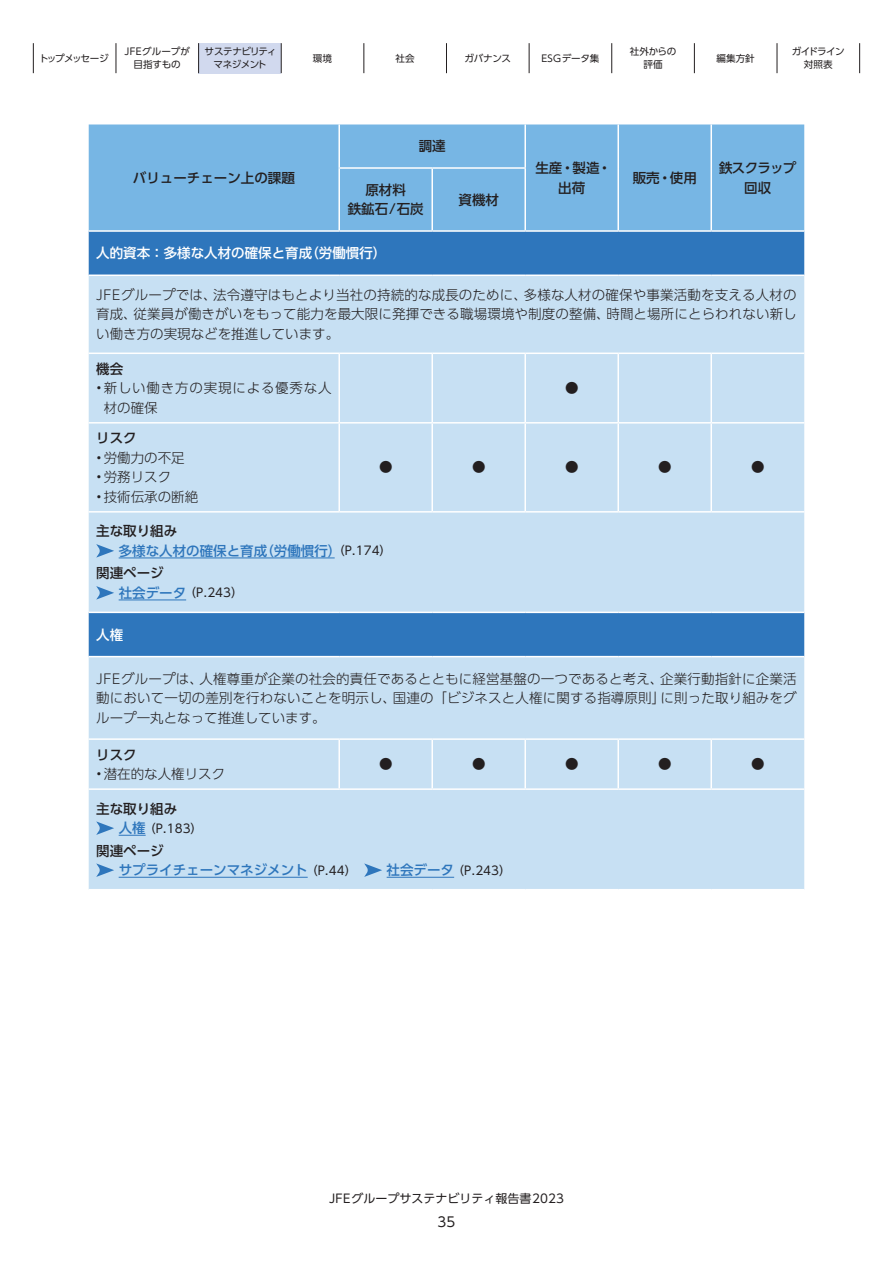
<style>
.page{position:relative;width:893px;height:1263px;background:#fff}
.page>*{position:absolute;margin:0;border:0;box-sizing:border-box;transform-origin:0 0}
.t1{font:300 13.5px/19.5px "UD Shin Go Pro";letter-spacing:.01em;color:#231f20;text-align:justify}
.t2{font:500 13.5px/19.5px "UD Shin Go Pro";color:#231f20;text-align:center}
.t3{font:500 13.5px/19.5px "UD Shin Go Pro";color:#2e76bc}
.t4{font:500 13.5px "UD Shin Go Pro";color:#fff}
.t5{font:300 13.5px/19.5px "UD Shin Go Pro";letter-spacing:.06em;color:#231f20}
.t6{font:13.5px "UD Shin Go Pro";color:#231f20}
.t7{font:12px "UD Shin Go Pro";color:#231f20}
.t8{font:9.6px/12.8px "UD Shin Go Pro";letter-spacing:-.06em;color:#231f20;text-align:center}
.t9{font:9.6px/12.8px "UD Shin Go Pro";letter-spacing:-.025em;color:#231f20;text-align:center}
.t10{font:9.6px/12.8px "UD Shin Go Pro";color:#231f20;text-align:center}
.t11{font:9.6px "UD Shin Go Pro";letter-spacing:-.115em;color:#231f20}
.t12{font:9.6px "UD Shin Go Pro";letter-spacing:.015em;color:#231f20}
.s1{color:#231f20}
.s2{font-weight:400;font-size:12px;color:#231f20}
.s3{font-weight:500;font-size:13.5px;color:#2e76bc}
</style>
<div class="page">
<div style="left:199px;top:43px;width:82px;height:30px;background:#d1d9ee"></div>
<hr style="left:33px;top:43px;width:1px;height:30px;background:#231f20">
<hr style="left:116px;top:43px;width:1px;height:30px;background:#231f20">
<hr style="left:198px;top:43px;width:1px;height:30px;background:#231f20">
<hr style="left:281px;top:43px;width:1px;height:30px;background:#231f20">
<hr style="left:364px;top:43px;width:1px;height:30px;background:#231f20">
<hr style="left:446px;top:43px;width:1px;height:30px;background:#231f20">
<hr style="left:529px;top:43px;width:1px;height:30px;background:#231f20">
<hr style="left:611px;top:43px;width:1px;height:30px;background:#231f20">
<hr style="left:694px;top:43px;width:1px;height:30px;background:#231f20">
<hr style="left:777px;top:43px;width:1px;height:30px;background:#231f20">
<hr style="left:859px;top:43px;width:1px;height:30px;background:#231f20">
<div style="left:89px;top:124px;width:715px;height:106px;background:#77b6e4"></div>
<div style="left:89px;top:232px;width:715px;height:42px;background:#2e76bc"></div>
<svg style="left:89px;top:276px;width:715px;height:613px;background:#bcd8ef"></svg>
<hr style="left:338px;top:124px;width:2px;height:43px;background:#fff">
<hr style="left:338px;top:169px;width:2px;height:61px;background:#fff">
<hr style="left:524px;top:124px;width:2px;height:43px;background:#fff">
<hr style="left:431px;top:169px;width:2px;height:61px;background:#fff">
<hr style="left:524px;top:169px;width:2px;height:61px;background:#fff">
<hr style="left:339px;top:353px;width:93px;height:1px;background:#fff">
<hr style="left:338px;top:354px;width:2px;height:68px;background:#fff">
<hr style="left:432px;top:353px;width:93px;height:1px;background:#fff">
<hr style="left:431px;top:354px;width:2px;height:68px;background:#fff">
<hr style="left:525px;top:353px;width:93px;height:1px;background:#fff">
<hr style="left:524px;top:354px;width:2px;height:68px;background:#fff">
<hr style="left:618px;top:353px;width:93px;height:1px;background:#fff">
<hr style="left:711px;top:353px;width:93px;height:1px;background:#fff">
<hr style="left:89px;top:422px;width:250px;height:2px;background:#fff">
<hr style="left:339px;top:422px;width:93px;height:2px;background:#fff">
<hr style="left:338px;top:424px;width:2px;height:87px;background:#fff">
<hr style="left:432px;top:422px;width:93px;height:2px;background:#fff">
<hr style="left:431px;top:424px;width:2px;height:87px;background:#fff">
<hr style="left:525px;top:422px;width:93px;height:2px;background:#fff">
<hr style="left:524px;top:424px;width:2px;height:87px;background:#fff">
<hr style="left:618px;top:422px;width:93px;height:2px;background:#fff">
<hr style="left:711px;top:422px;width:93px;height:2px;background:#fff">
<hr style="left:89px;top:511px;width:250px;height:2px;background:#fff">
<hr style="left:339px;top:511px;width:93px;height:2px;background:#fff">
<hr style="left:432px;top:511px;width:93px;height:2px;background:#fff">
<hr style="left:525px;top:511px;width:93px;height:2px;background:#fff">
<hr style="left:618px;top:511px;width:93px;height:2px;background:#fff">
<hr style="left:711px;top:511px;width:93px;height:2px;background:#fff">
<hr style="left:89px;top:738px;width:250px;height:2px;background:#fff">
<hr style="left:339px;top:738px;width:93px;height:2px;background:#fff">
<hr style="left:338px;top:740px;width:2px;height:48px;background:#fff">
<hr style="left:432px;top:738px;width:93px;height:2px;background:#fff">
<hr style="left:431px;top:740px;width:2px;height:48px;background:#fff">
<hr style="left:525px;top:738px;width:93px;height:2px;background:#fff">
<hr style="left:524px;top:740px;width:2px;height:48px;background:#fff">
<hr style="left:618px;top:738px;width:93px;height:2px;background:#fff">
<hr style="left:711px;top:738px;width:93px;height:2px;background:#fff">
<hr style="left:89px;top:788px;width:250px;height:2px;background:#fff">
<hr style="left:339px;top:788px;width:93px;height:2px;background:#fff">
<hr style="left:432px;top:788px;width:93px;height:2px;background:#fff">
<hr style="left:525px;top:788px;width:93px;height:2px;background:#fff">
<hr style="left:618px;top:788px;width:93px;height:2px;background:#fff">
<hr style="left:711px;top:788px;width:93px;height:2px;background:#fff">
<hr style="left:89px;top:353px;width:250px;height:1px;background:#fff">
<hr style="left:617px;top:124px;width:2px;height:44px;background:#fff">
<hr style="left:710px;top:124px;width:2px;height:44px;background:#fff">
<hr style="left:617px;top:168px;width:2px;height:62px;background:#fff">
<hr style="left:710px;top:168px;width:2px;height:62px;background:#fff">
<hr style="left:338px;top:167px;width:94px;height:2px;background:#fff">
<hr style="left:432px;top:167px;width:94px;height:2px;background:#fff">
<hr style="left:617px;top:354px;width:2px;height:68px;background:#fff">
<hr style="left:710px;top:354px;width:2px;height:68px;background:#fff">
<hr style="left:617px;top:424px;width:2px;height:87px;background:#fff">
<hr style="left:710px;top:424px;width:2px;height:87px;background:#fff">
<hr style="left:617px;top:740px;width:2px;height:48px;background:#fff">
<hr style="left:710px;top:740px;width:2px;height:48px;background:#fff">
<hr style="left:89px;top:612px;width:250px;height:1px;background:#fff">
<hr style="left:339px;top:612px;width:93px;height:1px;background:#fff">
<hr style="left:432px;top:612px;width:93px;height:1px;background:#fff">
<hr style="left:525px;top:612px;width:93px;height:1px;background:#fff">
<hr style="left:618px;top:612px;width:93px;height:1px;background:#fff">
<hr style="left:711px;top:612px;width:93px;height:1px;background:#fff">
<hr style="left:89px;top:656px;width:250px;height:1px;background:#fff">
<hr style="left:339px;top:656px;width:93px;height:1px;background:#fff">
<hr style="left:432px;top:656px;width:93px;height:1px;background:#fff">
<hr style="left:525px;top:656px;width:93px;height:1px;background:#fff">
<hr style="left:618px;top:656px;width:93px;height:1px;background:#fff">
<hr style="left:711px;top:656px;width:93px;height:1px;background:#fff">
<hr style="left:119px;top:558px;width:216px;height:1px;background:#2e76bc">
<hr style="left:119px;top:600px;width:67px;height:1px;background:#2e76bc">
<svg style="left:96px;top:544px;width:18px;height:14px"></svg>
<svg style="left:96px;top:586px;width:18px;height:14px"></svg>
<hr style="left:119px;top:877px;width:189px;height:1px;background:#2e76bc">
<hr style="left:387px;top:877px;width:67px;height:1px;background:#2e76bc">
<svg style="left:96px;top:821px;width:50px;height:15px"></svg>
<svg style="left:96px;top:863px;width:18px;height:14px"></svg>
<svg style="left:364px;top:863px;width:18px;height:14px"></svg>
<p class="t11" style="left:39px;top:50px;width:71px">トップメッセージ</p>
<p class="t10" style="left:125px;top:45px;width:67px">JFEグループが目指すもの</p>
<p class="t8" style="left:205px;top:45px;width:73px">サステナビリティマネジメント</p>
<p class="t9" style="left:313px;top:51px;width:21px">環境</p>
<p class="t9" style="left:396px;top:51px;width:21px">社会</p>
<p class="t9" style="left:464px;top:51px;width:48px">ガバナンス</p>
<p class="t12" style="left:541px;top:50px;width:60px">ESGデータ集</p>
<p class="t9" style="left:630px;top:45px;width:48px">社外からの評価</p>
<p class="t9" style="left:716px;top:51px;width:40px">編集方針</p>
<p class="t8" style="left:792px;top:45px;width:55px">ガイドライン対照表</p>
<p class="t2" style="left:133px;top:168px;width:163px">バリューチェーン上の課題</p>
<p class="t2" style="left:419px;top:136px;width:28px">調達</p>
<p class="t2" style="left:719px;top:158px;width:78px">鉄スクラップ</p>
<p class="t2" style="left:535px;top:158px;width:77px">生産・製造・出荷</p>
<p class="t2" style="left:633px;top:168px;width:66px">販売・使用</p>
<p class="t2" style="left:365px;top:180px;width:42px">原材料</p>
<p class="t2" style="left:744px;top:177px;width:29px">回収</p>
<p class="t2" style="left:348px;top:199px;width:78px">鉄鉱石/石炭</p>
<p class="t2" style="left:458px;top:189px;width:42px">資機材</p>
<p class="t4" style="left:96px;top:242px;width:292px">人的資本：多様な人材の確保と育成（労働慣行）</p>
<p class="t1" style="left:96px;top:285px;width:702px">JFEグループでは、法令遵守はもとより当社の持続的な成長のために、多様な人材の確保や事業活動を支える人材の育成、従業員が働きがいをもって能力を最大限に発揮できる職場環境や制度の整備、時間と場所にとらわれない新しい働き方の実現などを推進しています。</p>
<p class="t2" style="left:96px;top:358px;width:28px">機会</p>
<p class="t5" style="left:104px;top:378px;width:229px;text-indent:-8px">•新しい働き方の実現による優秀な人材の確保</p>
<p class="t1" style="left:565px;top:378px;width:15px">●</p>
<p class="t2" style="left:96px;top:428px;width:42px">リスク</p>
<p class="t1" style="left:96px;top:447px;width:90px">•労働力の不足</p>
<p class="t1" style="left:96px;top:467px;width:77px">•労務リスク</p>
<p class="t1" style="left:96px;top:486px;width:104px">•技術伝承の断絶</p>
<p class="t1" style="left:379px;top:457px;width:15px">●</p>
<p class="t1" style="left:472px;top:457px;width:15px">●</p>
<p class="t1" style="left:565px;top:457px;width:15px">●</p>
<p class="t1" style="left:658px;top:457px;width:15px">●</p>
<p class="t1" style="left:751px;top:457px;width:15px">●</p>
<p class="t3" style="left:119px;top:521px;width:274px;text-indent:-22px"><span class="s1">主な取り組み<br></span>多様な人材の確保と育成（労働慣行）<span class="s2">（P.174）</span></p>
<p class="t2" style="left:96px;top:563px;width:69px">関連ページ</p>
<p class="t7" style="left:119px;top:583px;width:126px"><span class="s3">社会データ</span> （P.243）</p>
<p class="t4" style="left:96px;top:623px;width:28px">人権</p>
<p class="t1" style="left:96px;top:668px;width:702px">JFEグループは、人権尊重が企業の社会的責任であるとともに経営基盤の一つであると考え、企業行動指針に企業活動において一切の差別を行わないことを明示し、国連の「ビジネスと人権に関する指導原則」に則った取り組みをグループ一丸となって推進しています。</p>
<p class="t2" style="left:96px;top:744px;width:42px">リスク</p>
<p class="t1" style="left:96px;top:764px;width:131px">•潜在的な人権リスク</p>
<p class="t1" style="left:379px;top:754px;width:15px">●</p>
<p class="t1" style="left:472px;top:754px;width:15px">●</p>
<p class="t1" style="left:565px;top:754px;width:15px">●</p>
<p class="t1" style="left:658px;top:754px;width:15px">●</p>
<p class="t1" style="left:751px;top:754px;width:15px">●</p>
<p class="t2" style="left:96px;top:798px;width:82px">主な取り組み</p>
<p class="t7" style="left:119px;top:818px;width:85px"><span class="s3">人権</span> （P.183）</p>
<p class="t3" style="left:119px;top:840px;width:240px;text-indent:-22px"><span class="s1">関連ページ<br></span>サプライチェーンマネジメント <span class="s2">（P.44）</span></p>
<p class="t7" style="left:387px;top:860px;width:126px"><span class="s3">社会データ</span> （P.243）</p>
<p class="t7" style="left:329px;top:1188px;width:236px">JFEグループサステナビリティ報告書2023</p>
<p class="t6" style="left:438px;top:1211px;width:19px">35</p>
</div>
